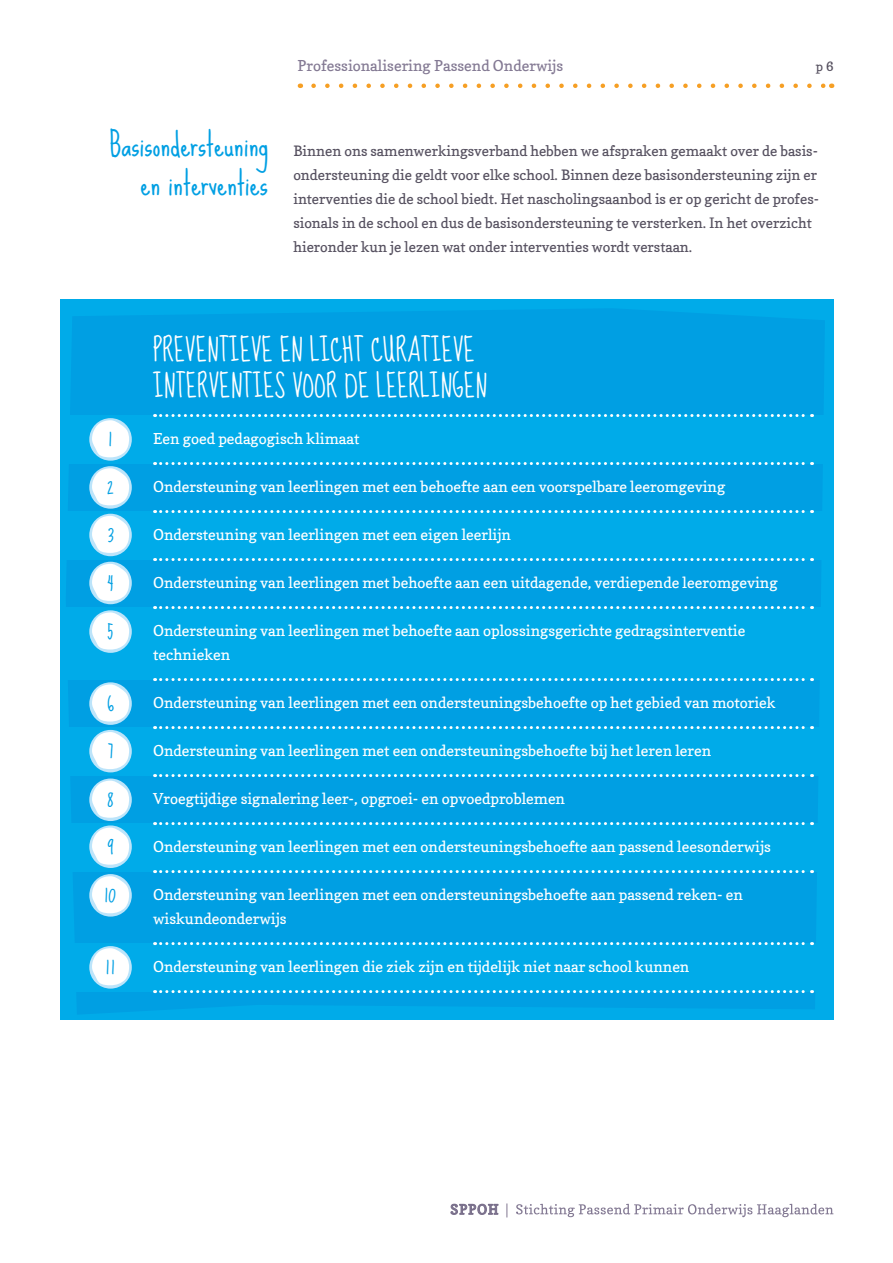
<style>
.page{position:relative;width:893px;height:1263px;background:#fff}
.page>*{position:absolute;margin:0;border:0;box-sizing:border-box;transform-origin:0 0}
.t1{font:28.5px/39px "Sue Ellen Francisco";color:#009fe3;text-align:right}
.t2{font:25.2px/36px "Sue Ellen Francisco";color:#fff}
.t3{font:18px "Sue Ellen Francisco";color:#009fe3}
.t4{font:15px/24px "Copse";color:#fff}
.t5{font:15px "Copse";color:#837993}
.t6{font:14.25px/24px "Copse";color:#55505f}
.t7{font:12.75px "Copse";color:#55505f}
</style>
<div class="page">
<div style="left:60px;top:300px;width:773px;height:720px;background:#00abe9"></div>
<div style="left:66px;top:309px;width:759px;height:705px;background:#009fe3"></div>
<div style="left:60px;top:415px;width:773px;height:48px;background:#00abe9"></div>
<div style="left:60px;top:511px;width:773px;height:48px;background:#00abe9"></div>
<div style="left:60px;top:728px;width:773px;height:48px;background:#00abe9"></div>
<div style="left:60px;top:823px;width:773px;height:48px;background:#00abe9"></div>
<div style="left:60px;top:943px;width:773px;height:48px;background:#00abe9"></div>
<div style="left:60px;top:608px;width:773px;height:72px;background:#00abe9"></div>
<svg style="left:89px;top:466px;width:43px;height:43px"></svg>
<div style="left:89px;top:562px;width:43px;height:42px;background:#bce4fa;border-radius:50%"></div>
<svg style="left:89px;top:610px;width:43px;height:43px"></svg>
<svg style="left:89px;top:682px;width:43px;height:43px"></svg>
<svg style="left:89px;top:730px;width:43px;height:42px"></svg>
<svg style="left:89px;top:825px;width:43px;height:43px"></svg>
<svg style="left:89px;top:874px;width:43px;height:42px"></svg>
<svg style="left:89px;top:946px;width:43px;height:42px"></svg>
<svg style="left:92px;top:468px;width:37px;height:37px"></svg>
<svg style="left:92px;top:564px;width:37px;height:37px"></svg>
<svg style="left:92px;top:612px;width:37px;height:37px"></svg>
<svg style="left:92px;top:684px;width:37px;height:37px"></svg>
<svg style="left:92px;top:732px;width:37px;height:37px"></svg>
<svg style="left:92px;top:827px;width:37px;height:38px"></svg>
<svg style="left:92px;top:876px;width:37px;height:37px"></svg>
<svg style="left:92px;top:948px;width:37px;height:37px"></svg>
<svg style="left:89px;top:418px;width:43px;height:43px"></svg>
<div style="left:89px;top:514px;width:43px;height:42px;background:#bce4fa;border-radius:50%"></div>
<svg style="left:89px;top:778px;width:43px;height:43px"></svg>
<svg style="left:92px;top:420px;width:37px;height:37px"></svg>
<svg style="left:92px;top:516px;width:37px;height:37px"></svg>
<svg style="left:92px;top:781px;width:37px;height:37px"></svg>
<svg style="left:314px;top:84px;width:510px;height:4px"></svg>
<svg style="left:451px;top:1204px;width:47px;height:10px"></svg>
<svg style="left:506px;top:1203px;width:1px;height:14px"></svg>
<svg style="left:516px;top:1204px;width:317px;height:13px"></svg>
<svg style="left:155px;top:414px;width:657px;height:3px"></svg>
<svg style="left:155px;top:462px;width:657px;height:3px"></svg>
<svg style="left:155px;top:510px;width:657px;height:3px"></svg>
<svg style="left:155px;top:558px;width:657px;height:3px"></svg>
<svg style="left:155px;top:606px;width:657px;height:3px"></svg>
<svg style="left:155px;top:678px;width:657px;height:3px"></svg>
<svg style="left:155px;top:726px;width:657px;height:3px"></svg>
<svg style="left:155px;top:774px;width:657px;height:3px"></svg>
<svg style="left:155px;top:822px;width:657px;height:3px"></svg>
<svg style="left:155px;top:870px;width:657px;height:3px"></svg>
<svg style="left:155px;top:942px;width:657px;height:3px"></svg>
<svg style="left:155px;top:990px;width:657px;height:3px"></svg>
<h1 class="t1" style="left:110px;top:126px;width:160px">Basisondersteuning en interventies</h1>
<p class="t5" style="left:298px;top:57px;width:267px">Professionalisering Passend Onderwijs</p>
<p class="t7" style="left:816px;top:59px;width:19px">p 6</p>
<p class="t6" style="left:293px;top:138px;width:527px">Binnen ons samenwerkingsverband hebben we afspraken gemaakt over de basis&shy;ondersteuning die geldt voor elke school. Binnen deze basisondersteuning zijn er interventies die de school biedt. Het nascholingsaanbod is er op gericht de profes&shy;sionals in de school en dus de basisondersteuning te versterken. In het overzicht hieronder kun je lezen wat onder interventies wordt verstaan.</p>
<p class="t3" style="left:109px;top:430px;width:5px">1</p>
<p class="t3" style="left:107px;top:478px;width:8px">2</p>
<p class="t3" style="left:107px;top:525px;width:8px">3</p>
<p class="t3" style="left:108px;top:573px;width:8px">4</p>
<p class="t3" style="left:107px;top:622px;width:8px">5</p>
<p class="t3" style="left:107px;top:694px;width:8px">6</p>
<p class="t3" style="left:108px;top:741px;width:7px">7</p>
<p class="t3" style="left:107px;top:790px;width:8px">8</p>
<p class="t3" style="left:107px;top:837px;width:8px">9</p>
<p class="t3" style="left:105px;top:885px;width:13px">10</p>
<p class="t3" style="left:106px;top:957px;width:10px">11</p>
<h2 class="t2" style="left:153px;top:335px;width:335px">PREVENTIEVE EN LICHT CURATIEVE<br>INTERVENTIES VOOR DE LEERLINGEN</h2>
<p class="t4" style="left:153px;top:426px;width:208px">Een goed pedagogisch klimaat</p>
<p class="t4" style="left:153px;top:474px;width:574px">Ondersteuning van leerlingen met een behoefte aan een voorspelbare leeromgeving</p>
<p class="t4" style="left:153px;top:522px;width:359px">Ondersteuning van leerlingen met een eigen leerlijn</p>
<p class="t4" style="left:153px;top:570px;width:626px">Ondersteuning van leerlingen met behoefte aan een uitdagende, verdiepende leeromgeving</p>
<p class="t4" style="left:153px;top:618px;width:594px">Ondersteuning van leerlingen met behoefte aan oplossingsgerichte gedragsinterventie technieken</p>
<p class="t4" style="left:153px;top:690px;width:624px">Ondersteuning van leerlingen met een ondersteuningsbehoefte op het gebied van motoriek</p>
<p class="t4" style="left:153px;top:738px;width:560px">Ondersteuning van leerlingen met een ondersteuningsbehoefte bij het leren leren</p>
<p class="t4" style="left:153px;top:786px;width:413px">Vroegtijdige signalering leer-, opgroei- en opvoedproblemen</p>
<p class="t4" style="left:153px;top:834px;width:619px">Ondersteuning van leerlingen met een ondersteuningsbehoefte aan passend leesonderwijs</p>
<p class="t4" style="left:153px;top:882px;width:591px">Ondersteuning van leerlingen met een ondersteuningsbehoefte aan passend reken- en wiskundeonderwijs</p>
<p class="t4" style="left:153px;top:954px;width:538px">Ondersteuning van leerlingen die ziek zijn en tijdelijk niet naar school kunnen</p>
</div>
